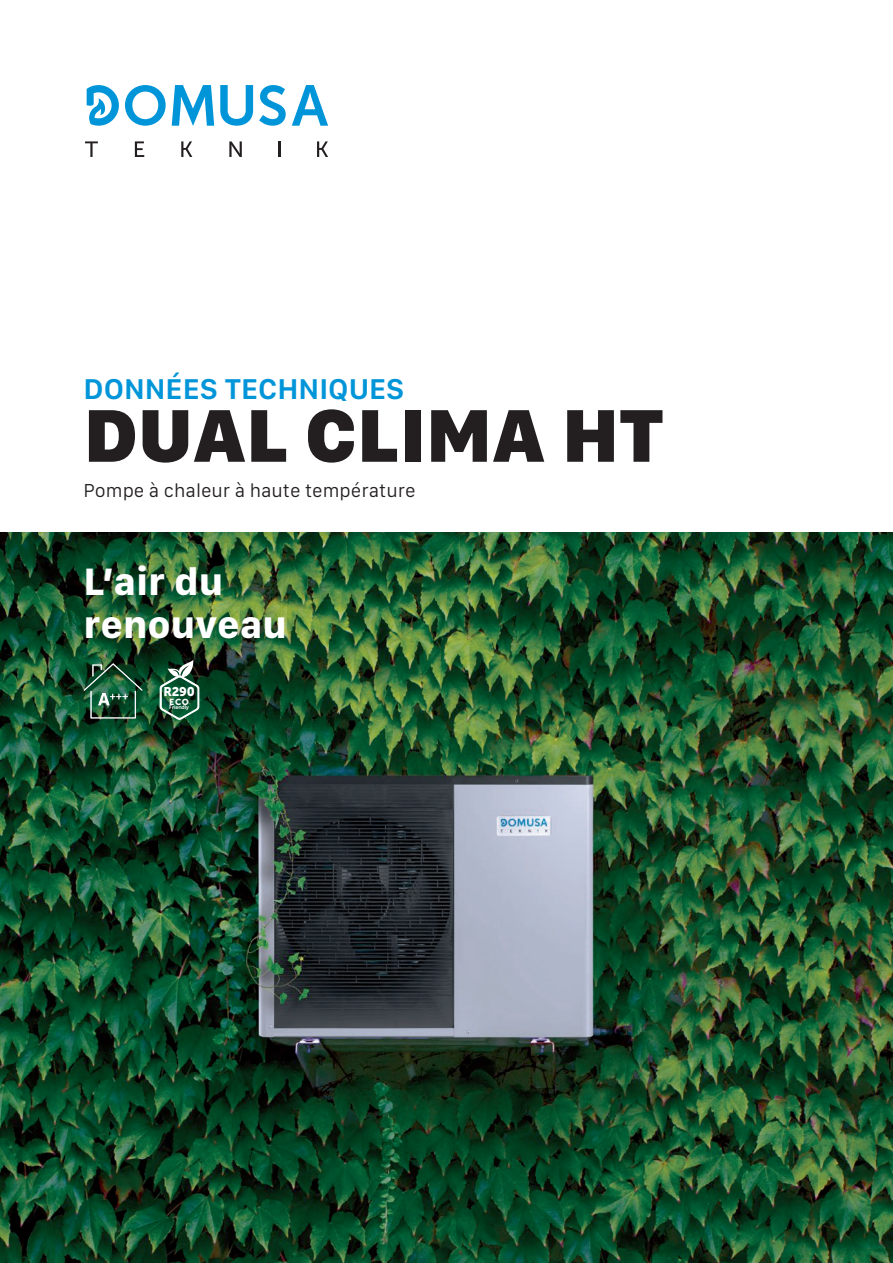
<style>
.page{position:relative;width:893px;height:1263px;background:#fff}
.page>*{position:absolute;margin:0;border:0;box-sizing:border-box;transform-origin:0 0}
.t1{font:900 77.4px "SF Compact Text";color:#231f20}
.t2{font:700 39.6px/42.9px "SF Compact Text";color:#fff}
.t3{font:600 29.7px "SF Compact Text";color:#0095d9}
.t4{font:300 19.5px "SF Compact Text";color:#231f20}
.t5{font:12.6px "Museo Sans 900";color:#fff}
.t6{font:8.7px "Museo Sans 900";color:#fff}
.t7{font:5.4px "Museo Sans 700";letter-spacing:-.02em;color:#fff}
</style>
<div class="page">
<img style="left:0;top:532px;width:893px;height:731px">
<svg style="left:85px;top:141px;width:13px;height:16px"></svg>
<svg style="left:135px;top:141px;width:9px;height:16px"></svg>
<svg style="left:181px;top:141px;width:11px;height:16px"></svg>
<svg style="left:229px;top:141px;width:13px;height:16px"></svg>
<svg style="left:279px;top:141px;width:2px;height:16px"></svg>
<svg style="left:317px;top:141px;width:11px;height:16px"></svg>
<svg style="left:125px;top:85px;width:41px;height:41px"></svg>
<svg style="left:172px;top:85px;width:42px;height:41px"></svg>
<svg style="left:220px;top:85px;width:33px;height:41px"></svg>
<svg style="left:292px;top:85px;width:36px;height:41px"></svg>
<svg style="left:259px;top:85px;width:27px;height:41px"></svg>
<svg style="left:87px;top:85px;width:32px;height:41px"></svg>
<img style="left:75px;top:653px;width:72px;height:85px">
<svg style="left:160px;top:660px;width:39px;height:60px;background:#35694f"></svg>
<h3 class="t3" style="left:84px;top:371px;width:322px">DONNÉES TECHNIQUES</h3>
<h1 class="t1" style="left:84px;top:390px;width:582px">DUAL CLIMA HT</h1>
<p class="t4" style="left:84px;top:479px;width:334px">Pompe à chaleur à haute température</p>
<h2 class="t2" style="left:84px;top:560px;width:205px">L’air du renouveau</h2>
<p class="t5" style="left:164px;top:685px;width:33px">R290</p>
<p class="t7" style="left:169px;top:704px;width:21px">Friendly</p>
<p class="t6" style="left:169px;top:697px;width:21px">ECO</p>
</div>
